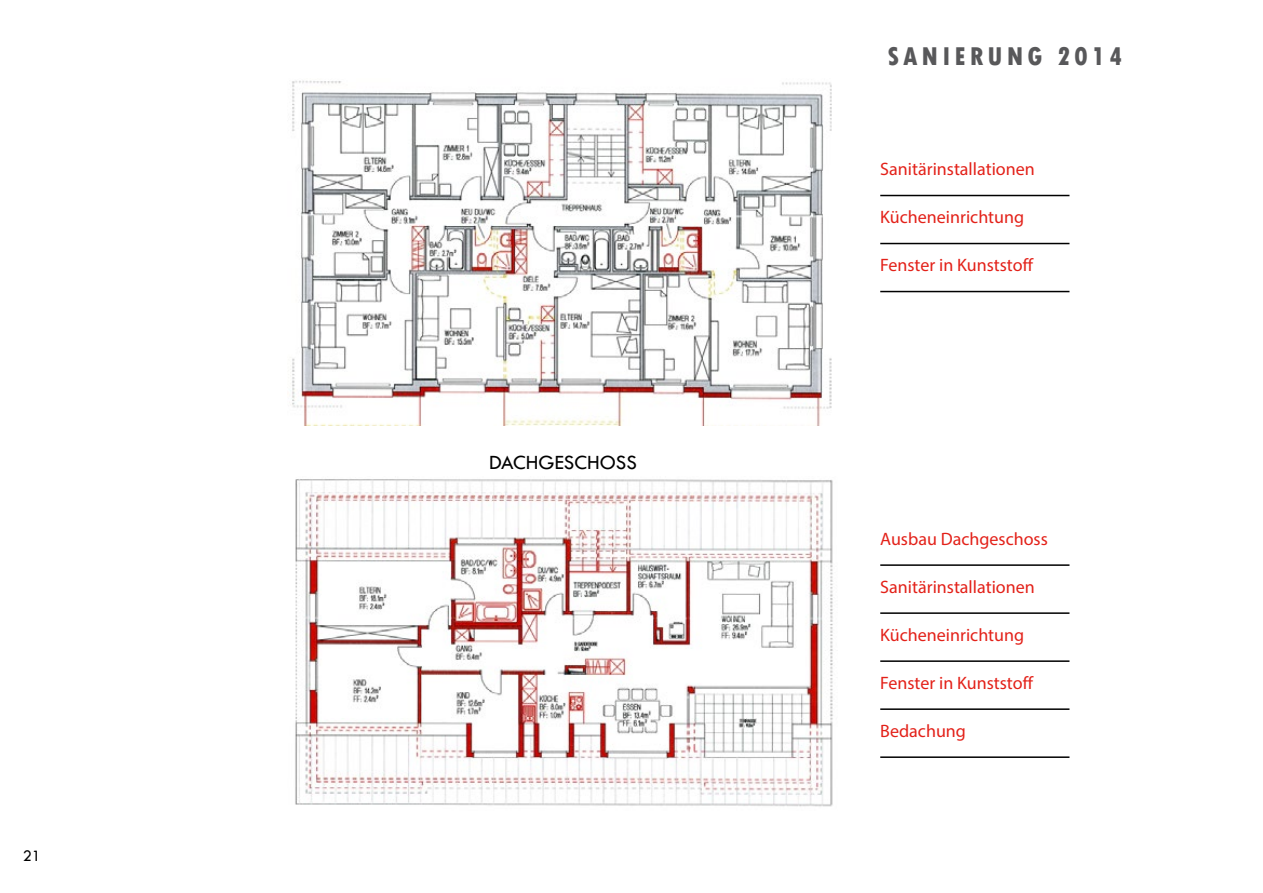
<style>
.page{position:relative;width:1263px;height:893px;background:#fff}
.page>*{position:absolute;margin:0;border:0;box-sizing:border-box;transform-origin:0 0}
.t1{font:800 condensed 27px "Tw Cen";letter-spacing:.15em;color:#58585a}
.t2{font:21px "Tw Cen";color:#000}
.t3{font:18px "Myriad Pro";color:#e32119}
.t4{font:16.5px "Tw Cen";color:#000}
</style>
<div class="page">
<img style="left:295px;top:479px;width:538px;height:328px">
<img style="left:292px;top:80px;width:540px;height:345px">
<hr style="left:880px;top:195px;width:189px;height:1px;background:#000">
<hr style="left:880px;top:243px;width:189px;height:1px;background:#000">
<hr style="left:880px;top:291px;width:189px;height:1px;background:#000">
<hr style="left:880px;top:564px;width:189px;height:2px;background:#000">
<hr style="left:880px;top:612px;width:189px;height:2px;background:#000">
<hr style="left:880px;top:660px;width:189px;height:2px;background:#000">
<hr style="left:880px;top:708px;width:189px;height:2px;background:#000">
<hr style="left:880px;top:756px;width:189px;height:2px;background:#000">
<p class="t4" style="left:23px;top:846px;width:20px">21</p>
<p class="t2" style="left:489px;top:450px;width:149px">DACHGESCHOSS</p>
<h1 class="t1" style="left:887px;top:40px;width:237px">SANIERUNG 2014</h1>
<p class="t3" style="left:880px;top:158px;width:156px">Sanitärinstallationen</p>
<p class="t3" style="left:880px;top:206px;width:145px">Kücheneinrichtung</p>
<p class="t3" style="left:880px;top:254px;width:154px">Fenster in Kunststoff</p>
<p class="t3" style="left:880px;top:528px;width:169px">Ausbau Dachgeschoss</p>
<p class="t3" style="left:880px;top:576px;width:156px">Sanitärinstallationen</p>
<p class="t3" style="left:880px;top:624px;width:145px">Kücheneinrichtung</p>
<p class="t3" style="left:880px;top:672px;width:154px">Fenster in Kunststoff</p>
<p class="t3" style="left:880px;top:720px;width:87px">Bedachung</p>
</div>
